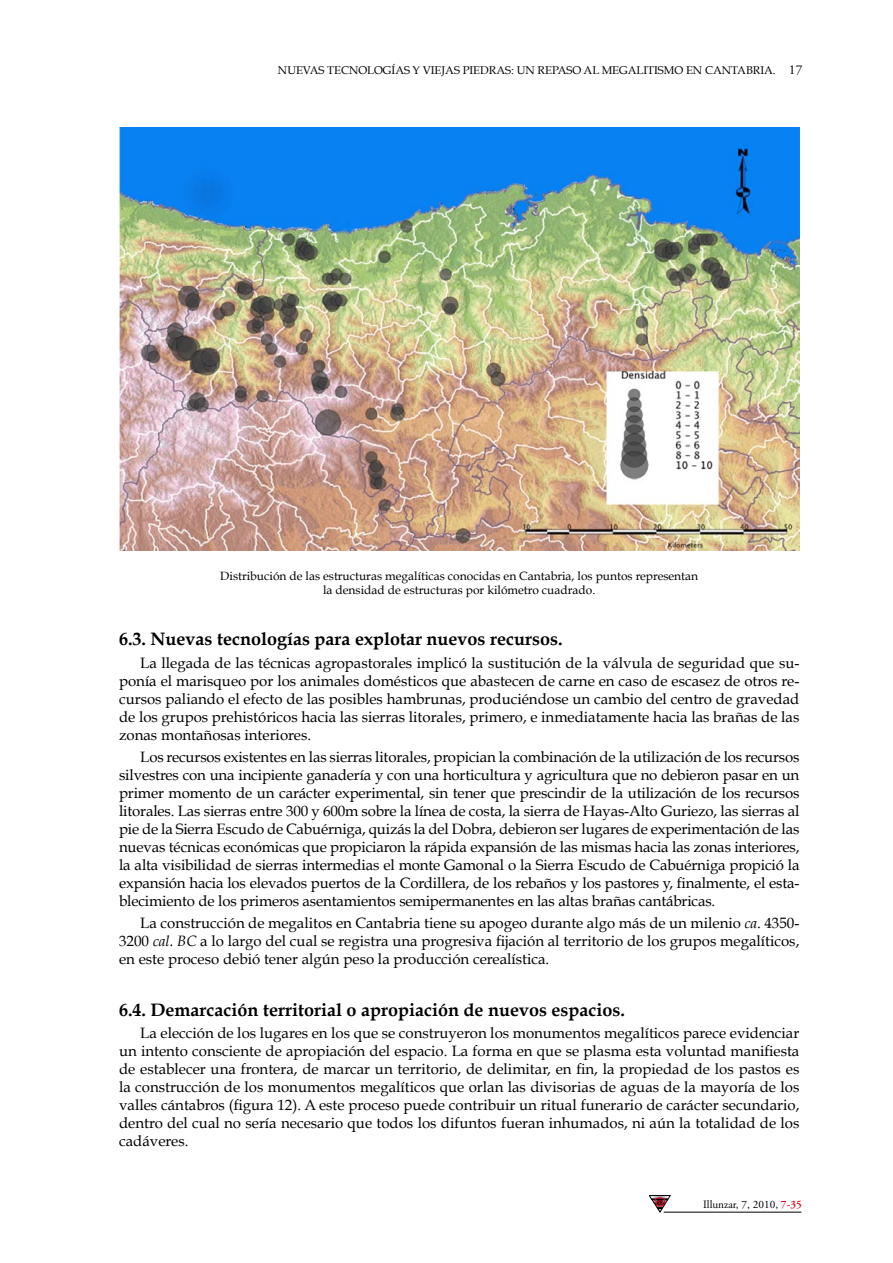
<style>
.page{position:relative;width:893px;height:1263px;background:#fff}
.page>*{position:absolute;margin:0;border:0;box-sizing:border-box;transform-origin:0 0}
.t1{font:700 18px "Book Antiqua";color:#000}
.t2{font:15px/18px "Book Antiqua";color:#000;text-align:justify}
.t3{font:12px/14.4px "Book Antiqua";color:#000;text-align:center}
.t4{font:11.25px "Book Antiqua";color:#000}
.t5{font:11.25px "Adobe Garamond Pro";color:#000}
.s1{font-family:"Adobe Garamond Pro";font-size:13.5px}
.s2{font-style:italic}
.s3{font-weight:600;color:#e2001a}
</style>
<div class="page">
<hr style="left:664px;top:1212px;width:137px;height:1px;background:#000">
<svg style="left:649px;top:1195px;width:21px;height:17px"></svg>
<img style="left:119px;top:128px;width:680px;height:423px">
<p class="t4" style="left:278px;top:63px;width:526px">NUEVAS TECNOLOGÍAS Y VIEJAS PIEDRAS: UN REPASO AL MEGALITISMO EN CANTABRIA. <span class="s1">17</span></p>
<p class="t3" style="left:220px;top:569px;width:479px">Distribución de las estructuras megalíticas conocidas en Cantabria, los puntos representan la densidad de estructuras por kilómetro cuadrado.</p>
<p class="t1" style="left:119px;top:629px;width:445px">6.3. Nuevas tecnologías para explotar nuevos recursos.</p>
<p class="t2" style="left:119px;top:653px;width:682px;text-indent:21px">La llegada de las técnicas agropastorales implicó la sustitución de la válvula de seguridad que su&shy;ponía el marisqueo por los animales domésticos que abastecen de carne en caso de escasez de otros re&shy;cursos paliando el efecto de las posibles hambrunas, produciéndose un cambio del centro de gravedad de los grupos prehistóricos hacia las sierras litorales, primero, e inmediatamente hacia las brañas de las zonas montañosas interiores.</p>
<p class="t2" style="left:119px;top:748px;width:682px;text-indent:21px">Los recursos existentes en las sierras litorales, propician la combinación de la utilización de los recursos silvestres con una incipiente ganadería y con una horticultura y agricultura que no debieron pasar en un primer momento de un carácter experimental, sin tener que prescindir de la utilización de los recursos litorales. Las sierras entre 300 y 600m sobre la línea de costa, la sierra de Hayas-Alto Guriezo, las sierras al pie de la Sierra Escudo de Cabuérniga, quizás la del Dobra, debieron ser lugares de experimentación de las nuevas técnicas económicas que propiciaron la rápida expansión de las mismas hacia las zonas interiores, la alta visibilidad de sierras intermedias el monte Gamonal o la Sierra Escudo de Cabuérniga propició la expansión hacia los elevados puertos de la Cordillera, de los rebaños y los pastores y, finalmente, el esta&shy;blecimiento de los primeros asentamientos semipermanentes en las altas brañas cantábricas.</p>
<p class="t2" style="left:119px;top:914px;width:682px;text-indent:21px">La construcción de megalitos en Cantabria tiene su apogeo durante algo más de un milenio <span class="s2">ca</span>. 4350- 3200 <span class="s2">cal. BC</span> a lo largo del cual se registra una progresiva fijación al territorio de los grupos megalíticos, en este proceso debió tener algún peso la producción cerealística.</p>
<p class="t1" style="left:119px;top:999px;width:507px">6.4. Demarcación territorial o apropiación de nuevos espacios.</p>
<p class="t2" style="left:119px;top:1024px;width:682px;text-indent:21px">La elección de los lugares en los que se construyeron los monumentos megalíticos parece evidenciar un intento consciente de apropiación del espacio. La forma en que se plasma esta voluntad manifiesta de establecer una frontera, de marcar un territorio, de delimitar, en fin, la propiedad de los pastos es la construcción de los monumentos megalíticos que orlan las divisorias de aguas de la mayoría de los valles cántabros (figura 12). A este proceso puede contribuir un ritual funerario de carácter secundario, dentro del cual no sería necesario que todos los difuntos fueran inhumados, ni aún la totalidad de los cadáveres.</p>
<p class="t5" style="left:703px;top:1198px;width:100px">Illunzar, 7, 2010, <span class="s3">7-35</span></p>
</div>
